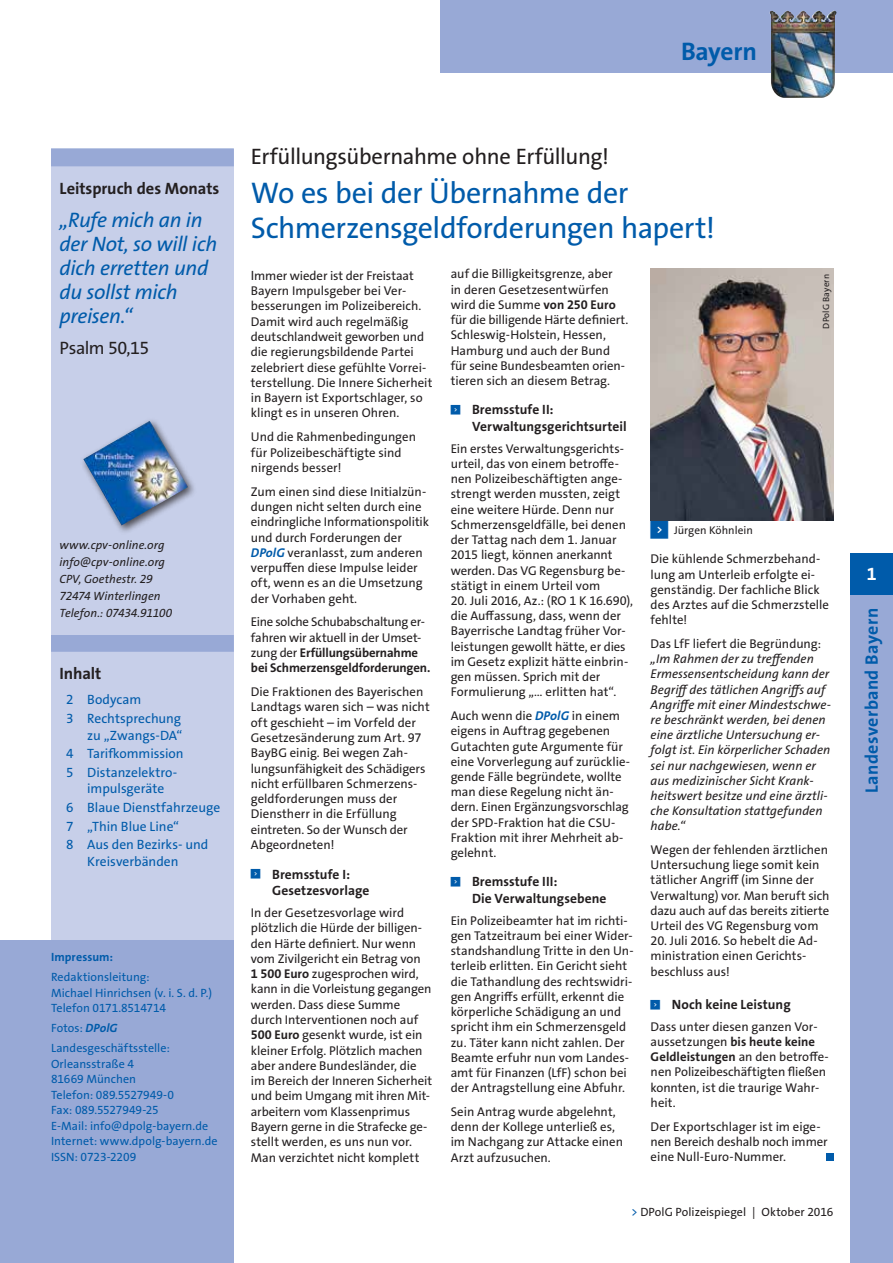
<style>
.page{position:relative;width:893px;height:1263px;background:#fff}
.page>*{position:absolute;margin:0;border:0;box-sizing:border-box;transform-origin:0 0}
.t1{font:30px/34.7px "The Sans Os F";letter-spacing:-.015em;color:#005baa}
.t2{font:700 25.5px "The Sans Os F";letter-spacing:-.01em;color:#005baa}
.t3{font:22.5px "The Sans Os F";letter-spacing:-.02em;color:#231f20}
.t4{font:italic 21px/24px "The Sans Os F";letter-spacing:-.015em;color:#005baa}
.t5{font:700 18px "The Sans Os F";letter-spacing:.02em;color:#005baa}
.t6{font:18px "The Sans Os F";letter-spacing:-.03em;color:#231f20}
.t7{font:700 18px "The Sans Os F";color:#fff}
.t8{font:700 16.5px "The Sans Os F";letter-spacing:-.005em;color:#231f20}
.t9{font:13.5px/18.6px "The Sans Os F";color:#005baa}
.t10{font:700 13.5px/16.6px "The Sans Os F";letter-spacing:.005em;color:#231f20}
.t11{font:12.75px/15.1px "The Sans Os F";color:#231f20}
.t12{font:italic 12.75px/15.1px "The Sans Os F";letter-spacing:.005em;color:#231f20}
.t13{font:12.75px/15.3px "The Sans Os F";letter-spacing:-.02em;color:#231f20}
.t14{font:12px/15.6px "The Sans Os F";color:#005baa}
.t15{font:italic 12px/17px "The Sans Os F";letter-spacing:.005em;color:#231f20}
.t16{font:12px "The Sans Os F";letter-spacing:.005em;color:#231f20}
.t17{font:700 12px "The Sans Os F";letter-spacing:.005em;color:#005baa}
.t18{font:11.25px "The Sans Os F";color:#231f20}
.t19{font:9px "The Sans Os F";letter-spacing:.015em;color:#231f20}
.s1{font-weight:700;font-style:italic}
.s2{font-size:13.5px}
.s3{font-weight:700;font-style:italic;color:#005baa}
.s4{font-weight:700}
.s5{font-family:"Top Numbers";color:#005baa}
.s6{color:#005baa}
</style>
<div class="page">
<div style="left:51px;top:634px;width:183px;height:306px;background:#c7cfe9"></div>
<div style="left:51px;top:634px;width:183px;height:18px;background:#98a9d6"></div>
<div style="left:51px;top:149px;width:183px;height:485px;background:#c7cfe9"></div>
<div style="left:51px;top:148px;width:183px;height:18px;background:#98a9d6"></div>
<div style="left:80px;top:417px;width:118px;height:118px;background:#231f20;opacity:.75"></div>
<img style="left:83px;top:421px;width:105px;height:104px">
<div style="left:0;top:940px;width:234px;height:323px;background:#98a9d6"></div>
<div style="left:826px;top:1154px;width:7px;height:7px;background:#005baa"></div>
<img style="left:651px;top:269px;width:182px;height:252px">
<div style="left:850px;top:553px;width:43px;height:42px;background:#005baa"></div>
<div style="left:850px;top:595px;width:43px;height:668px;background:#98a9d6"></div>
<div style="left:440px;top:0;width:453px;height:72px;background:#98a9d6"></div>
<img style="left:778px;top:11px;width:54px;height:11px">
<h2 class="t2" style="left:681px;top:35px;width:77px">Bayern</h2>
<p class="t8" style="left:60px;top:178px;width:161px">Leitspruch des Monats</p>
<h3 class="t4" style="left:60px;top:208px;width:159px">„Rufe mich an in der Not, so will ich dich erretten und du sollst mich preisen.“</h3>
<h3 class="t6" style="left:60px;top:336px;width:91px">Psalm 50,15</h3>
<p class="t15" style="left:60px;top:537px;width:114px">www.cpv-online.org info@cpv-online.org<br>CPV, Goethestr. 29<br>72474 Winterlingen<br>Telefon.: 07434.91100</p>
<p class="t8" style="left:60px;top:663px;width:43px">Inhalt</p>
<p class="t9" style="left:66px;top:691px;width:116px">2 Bodycam<br>3 Rechtsprechung</p>
<p class="t9" style="left:66px;top:726px;width:119px;text-align:justify;text-indent:21px">zu „Zwangs-DA“ 4 Tarifkommission 5 Distanzelektro-</p>
<p class="t9" style="left:66px;top:779px;width:155px;text-indent:21px">impulsgeräte<br>6 Blaue Dienstfahrzeuge<br>7 „Thin Blue Line“<br>8 Aus den Bezirks- und</p>
<p class="t9" style="left:87px;top:852px;width:93px">Kreisverbänden</p>
<p class="t17" style="left:51px;top:949px;width:64px">Impressum:</p>
<p class="t14" style="left:51px;top:969px;width:163px">Redaktionsleitung:<br>Michael Hinrichsen (v. i. S. d. P.)<br>Telefon 0171.8514714</p>
<p class="t14" style="left:51px;top:1018px;width:120px;line-height:19.8px">Fotos: <span class="s1">DPolG<br></span>Landesgeschäftsstelle:</p>
<p class="t14" style="left:51px;top:1056px;width:168px">Orleansstraße 4<br>81669 München<br>Telefon: 089.5527949-0<br>Fax: 089.5527949-25<br>E-Mail: info@dpolg-bayern.de<br>Internet: www.dpolg-bayern.de<br>ISSN: 0723-2209</p>
<h3 class="t3" style="left:251px;top:142px;width:360px">Erfüllungsübernahme ohne Erfüllung!</h3>
<h1 class="t1" style="left:251px;top:176px;width:466px">Wo es bei der Übernahme der<br>Schmerzensgeldforderungen hapert!</h1>
<p class="t11" style="left:251px;top:268px;width:183px"><span class="s2">I</span>mmer wieder ist der Freistaat<br>Bayern Impulsgeber bei Ver&shy;besserungen im Polizeibereich.<br>Damit wird auch regelmäßig deutschlandweit geworben und die regierungsbildende Partei zelebriert diese gefühlte Vorrei&shy;terstellung. Die Innere Sicherheit in Bayern ist Exportschlager, so klingt es in unseren Ohren.</p>
<p class="t11" style="left:251px;top:429px;width:167px">Und die Rahmenbedingungen für Polizeibeschäftigte sind nirgends besser!</p>
<p class="t11" style="left:251px;top:484px;width:180px">Zum einen sind diese Initialzün&shy;dungen nicht selten durch eine eindringliche Informationspolitik und durch Forderungen der<br><span class="s3">DPolG</span> veranlasst, zum anderen verpuffen diese Impulse leider oft, wenn es an die Umsetzung der Vorhaben geht.</p>
<p class="t13" style="left:251px;top:615px;width:181px">Eine solche Schubabschaltung er&shy;fahren wir aktuell in der Umset&shy;zung der <span class="s4">Erfüllungsübernahme bei Schmerzensgeldforderungen.</span></p>
<p class="t11" style="left:251px;top:684px;width:180px">Die Fraktionen des Bayerischen<br>Landtags waren sich – was nicht oft geschieht – im Vorfeld der<br>Gesetzesänderung zum Art. 97<br>BayBG einig. Bei wegen Zah&shy;lungsunfähigkeit des Schädigers nicht erfüllbaren Schmerzens&shy;geldforderungen muss der<br>Dienstherr in die Erfüllung eintreten. So der Wunsch der<br>Abgeordneten!</p>
<p class="t10" style="left:272px;top:866px;width:99px;text-indent:-21px"><sup>&lt;</sup> Bremsstufe I:<br>Gesetzesvorlage</p>
<p class="t11" style="left:251px;top:905px;width:183px">In der Gesetzesvorlage wird plötzlich die Hürde der billigen&shy;den Härte definiert. Nur wenn vom Zivilgericht ein Betrag von<br><span class="s4">1 500 Euro</span> zugesprochen wird, kann in die Vorleistung gegangen werden. Dass diese Summe durch Interventionen noch auf<br><span class="s4">500 Euro</span> gesenkt wurde, ist ein kleiner Erfolg. Plötzlich machen aber andere Bundesländer, die im Bereich der Inneren Sicherheit und beim Umgang mit ihren Mit&shy;arbeitern vom Klassenprimus<br>Bayern gerne in die Strafecke ge&shy;stellt werden, es uns nun vor.<br>Man verzichtet nicht komplett</p>
<p class="t11" style="left:451px;top:267px;width:179px">auf die Billigkeitsgrenze, aber<br>in deren Gesetzesentwürfen wird die Summe <span class="s4">von 250 Euro </span>für die billigende Härte definiert.<br>Schleswig-Holstein, Hessen,<br>Hamburg und auch der Bund für seine Bundesbeamten orien&shy;tieren sich an diesem Betrag.</p>
<p class="t10" style="left:472px;top:402px;width:156px;text-indent:-21px"><sup>&lt;</sup> Bremsstufe II:<br>Verwaltungsgerichtsurteil</p>
<p class="t11" style="left:451px;top:441px;width:177px">Ein erstes Verwaltungsgerichts&shy;urteil, das von einem betroffe&shy;nen Polizeibeschäftigten ange&shy;strengt werden mussten, zeigt eine weitere Hürde. Denn nur<br>Schmerzensgeldfälle, bei denen der Tattag nach dem 1. Januar<br>2015 liegt, können anerkannt werden. Das VG Regensburg be&shy;stätigt in einem Urteil vom</p>
<p class="t11" style="left:451px;top:593px;width:184px">20. Juli 2016, Az.: (RO 1 K 16.690), die Auffassung, dass, wenn der<br>Bayerrische Landtag früher Vor&shy;leistungen gewollt hätte, er dies im Gesetz explizit hätte einbrin&shy;gen müssen. Sprich mit der<br>Formulierung „… erlitten hat“.</p>
<p class="t11" style="left:451px;top:708px;width:181px">Auch wenn die <span class="s3">DPolG</span> in einem eigens in Auftrag gegebenen<br>Gutachten gute Argumente für eine Vorverlegung auf zurücklie&shy;gende Fälle begründete, wollte man diese Regelung nicht än&shy;dern. Einen Ergänzungsvorschlag der SPD-Fraktion hat die CSU-<br>Fraktion mit ihrer Mehrheit ab&shy;gelehnt.</p>
<p class="t10" style="left:472px;top:874px;width:136px;text-indent:-21px"><sup>&lt;</sup> Bremsstufe III:<br>Die Verwaltungsebene</p>
<p class="t11" style="left:451px;top:913px;width:184px">Ein Polizeibeamter hat im richti&shy;gen Tatzeitraum bei einer Wider&shy;standshandlung Tritte in den Un&shy;terleib erlitten. Ein Gericht sieht die Tathandlung des rechtswidri&shy;gen Angriffs erfüllt, erkennt die körperliche Schädigung an und spricht ihm ein Schmerzensgeld zu. Täter kann nicht zahlen. Der<br>Beamte erfuhr nun vom Landes&shy;amt für Finanzen (LfF) schon bei der Antragstellung eine Abfuhr.</p>
<p class="t11" style="left:451px;top:1104px;width:174px">Sein Antrag wurde abgelehnt, denn der Kollege unterließ es, im Nachgang zur Attacke einen<br>Arzt aufzusuchen.</p>
<p class="t19" style="left:820px;top:329px;width:56px;rotate:-90deg">DPolG Bayern</p>
<p class="t18" style="left:651px;top:523px;width:104px"><span class="s5">&lt;</span> Jürgen Köhnlein</p>
<p class="t11" style="left:651px;top:552px;width:180px">Die kühlende Schmerzbehand&shy;lung am Unterleib erfolgte ei&shy;genständig. Der fachliche Blick des Arztes auf die Schmerzstelle fehlte!</p>
<p class="t11" style="left:651px;top:636px;width:172px">Das LfF liefert die Begründung:</p>
<p class="t12" style="left:651px;top:651px;width:182px">„Im Rahmen der zu treffenden<br>Ermessensentscheidung kann der<br>Begriff des tätlichen Angriffs auf<br>Angriffe mit einer Mindestschwe&shy;re beschränkt werden, bei denen eine ärztliche Untersuchung er&shy;folgt ist. Ein körperlicher Schaden sei nur nachgewiesen, wenn er aus medizinischer Sicht Krank&shy;heitswert besitze und eine ärztli&shy;che Konsultation stattgefunden habe.“</p>
<p class="t11" style="left:651px;top:842px;width:180px">Wegen der fehlenden ärztlichen<br>Untersuchung liege somit kein tätlicher Angriff (im Sinne der<br>Verwaltung) vor. Man beruft sich dazu auch auf das bereits zitierte<br>Urteil des VG Regensburg vom</p>
<p class="t11" style="left:651px;top:933px;width:168px">20. Juli 2016. So hebelt die Ad&shy;ministration einen Gerichts&shy;beschluss aus!</p>
<p class="t10" style="left:651px;top:996px;width:142px"><sup>&lt;</sup> Noch keine Leistung</p>
<p class="t11" style="left:651px;top:1019px;width:180px">Dass unter diesen ganzen Vor&shy;aussetzungen <span class="s4">bis heute keine<br>Geldleistungen</span> an den betroffe&shy;nen Polizeibeschäftigten fließen konnten, ist die traurige Wahr&shy;heit.</p>
<p class="t11" style="left:651px;top:1119px;width:179px">Der Exportschlager ist im eige&shy;nen Bereich deshalb noch immer eine Null-Euro-Nummer.</p>
<p class="t16" style="left:631px;top:1204px;width:204px"><span class="s6">&gt;</span> DPolG Polizeispiegel | Oktober 2016</p>
<h3 class="t7" style="left:867px;top:562px;width:11px">1</h3>
<h3 class="t5" style="left:860px;top:793px;width:187px;rotate:-90deg">Landesverband Bayern</h3>
</div>
